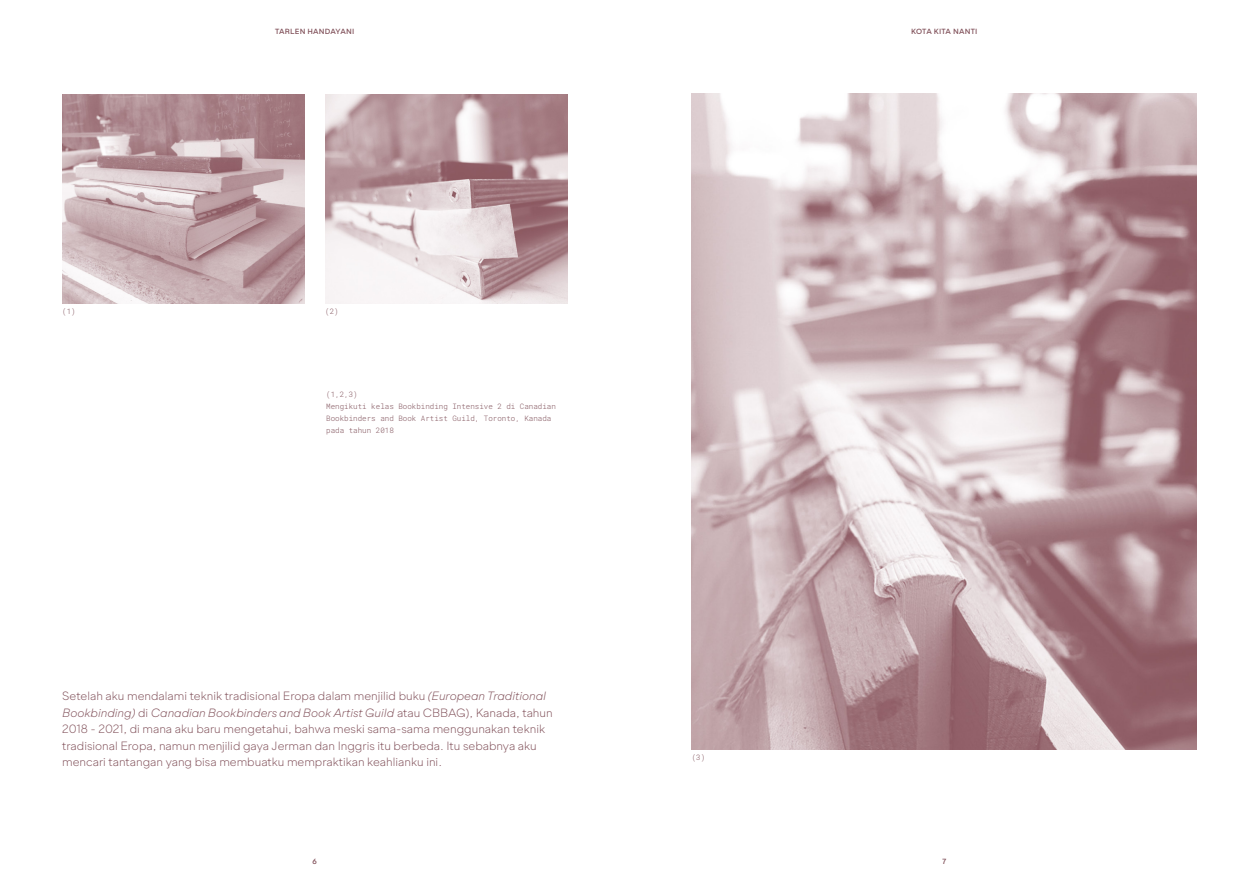
<style>
.page{position:relative;width:1259px;height:893px;background:#fff}
.page>*{position:absolute;margin:0;border:0;box-sizing:border-box;transform-origin:0 0}
.BODY_TEXT{font:300 12px/16.5px "Gramatika";color:#81515a}
.BODY_TEXT-2{font:300 7.5px/12px "Roboto Mono";color:#82545d}
.t1{font:500 7.5px "Gramatika";letter-spacing:.03em;color:#81515a}
.s1{font-style:italic}
</style>
<div class="page">
<img style="left:692px;top:94px;width:504px;height:655px">
<img style="left:62px;top:94px;width:242px;height:210px">
<img style="left:325px;top:94px;width:242px;height:210px">
<p class="t1" style="left:275px;top:26px;width:81px">TARLEN HANDAYANI</p>
<p class="BODY_TEXT-2" style="left:62px;top:305px;width:15px">(1)</p>
<p class="BODY_TEXT-2" style="left:325px;top:305px;width:15px">(2)</p>
<p class="BODY_TEXT-2" style="left:326px;top:388px;width:33px">(1,2,3)</p>
<p class="BODY_TEXT-2" style="left:326px;top:400px;width:231px">Mengikuti kelas Bookbinding Intensive 2 di Canadian<br>Bookbinders and Book Artist Guild, Toronto, Kanada pada tahun 2018</p>
<p class="BODY_TEXT" style="left:62px;top:688px;width:492px">Setelah aku mendalami teknik tradisional Eropa dalam menjilid buku <span class="s1">(European Traditional Bookbinding)</span> di <span class="s1">Canadian Bookbinders and Book Artist Guild</span> atau CBBAG), Kanada, tahun 2018 - 2021, di mana aku baru mengetahui, bahwa meski sama-sama menggunakan teknik tradisional Eropa, namun menjilid gaya Jerman dan Inggris itu berbeda. Itu sebabnya aku mencari tantangan yang bisa membuatku mempraktikan keahlianku ini.</p>
<p class="BODY_TEXT-2" style="left:692px;top:751px;width:15px">(3)</p>
<p class="t1" style="left:911px;top:26px;width:68px">KOTA KITA NANTI</p>
<p class="t1" style="left:312px;top:856px;width:6px">6</p>
<p class="t1" style="left:942px;top:856px;width:5px">7</p>
</div>
